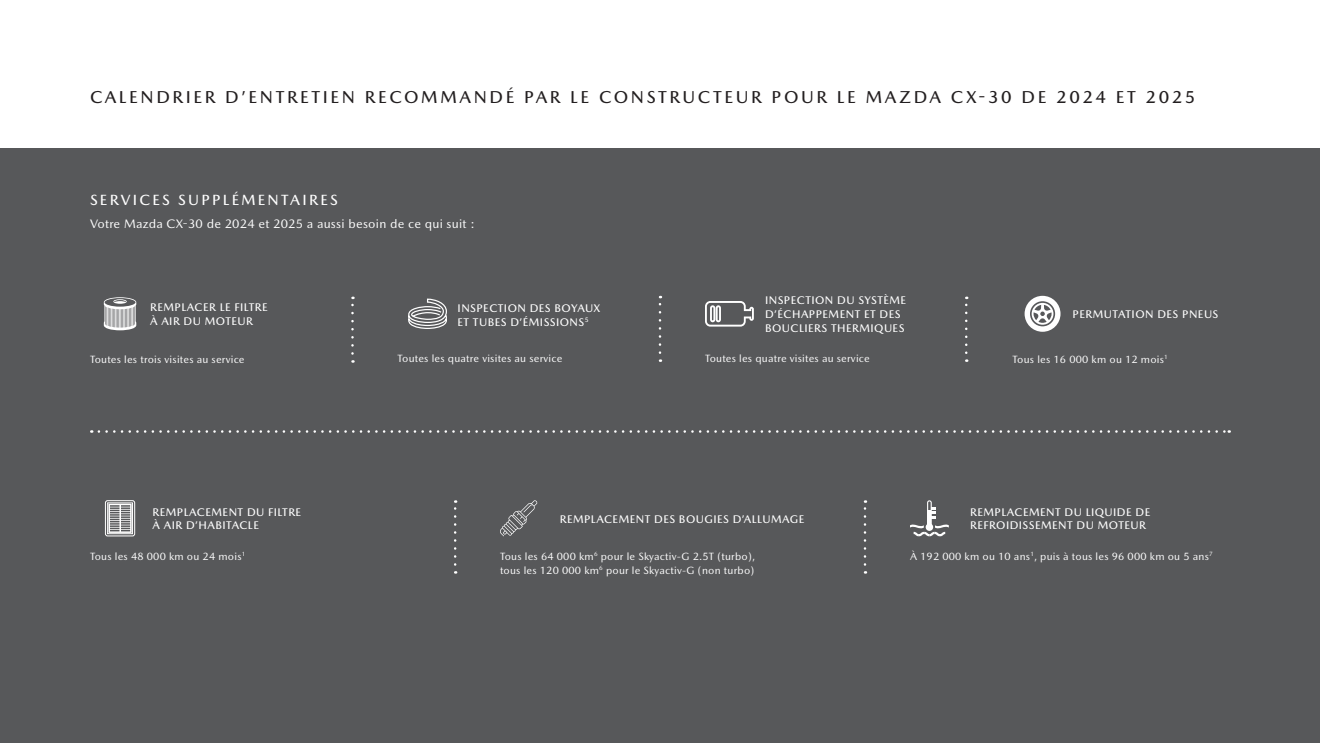
<style>
.page{position:relative;width:1320px;height:743px;background:#fff}
.page>*{position:absolute;margin:0;border:0;box-sizing:border-box;transform-origin:0 0}
.t1{font:500 17.5px "Mazda Type";letter-spacing:.15em;color:#231f20}
.t2{font:500 15px "Mazda Type";letter-spacing:.15em;color:#fff}
.t3{font:12.5px "Mazda Type";letter-spacing:.02em;color:#fff}
.t4{font:500 11.25px/13.8px "Mazda Type";letter-spacing:.04em;color:#fff}
.t5{font:10.62px/13.8px "Mazda Type";letter-spacing:.02em;color:#fff}
</style>
<div class="page">
<div style="left:0;top:148px;width:1320px;height:594px;background:#57585a"></div>
<svg style="left:99px;top:430px;width:1131px;height:2px"></svg>
<svg style="left:105px;top:500px;width:30px;height:36px"></svg>
<svg style="left:500px;top:500px;width:38px;height:36px"></svg>
<svg style="left:910px;top:500px;width:39px;height:36px"></svg>
<svg style="left:864px;top:500px;width:2px;height:64px"></svg>
<svg style="left:454px;top:500px;width:2px;height:64px"></svg>
<svg style="left:965px;top:296px;width:3px;height:57px"></svg>
<svg style="left:659px;top:296px;width:2px;height:56px"></svg>
<svg style="left:351px;top:296px;width:3px;height:57px"></svg>
<svg style="left:1025px;top:296px;width:36px;height:36px"></svg>
<svg style="left:104px;top:297px;width:32px;height:33px"></svg>
<svg style="left:408px;top:298px;width:39px;height:31px"></svg>
<svg style="left:705px;top:301px;width:49px;height:25px"></svg>
<p class="t1" style="left:90px;top:87px;width:1107px">CALENDRIER D’ENTRETIEN RECOMMANDÉ PAR LE CONSTRUCTEUR POUR LE MAZDA CX-30 DE 2024 ET 2025</p>
<p class="t2" style="left:90px;top:191px;width:249px">SERVICES SUPPLÉMENTAIRES</p>
<p class="t3" style="left:90px;top:216px;width:386px">Votre Mazda CX-30 de 2024 et 2025 a aussi besoin de ce qui suit :</p>
<p class="t4" style="left:150px;top:300px;width:119px">REMPLACER LE FILTRE<br>À AIR DU MOTEUR</p>
<p class="t4" style="left:458px;top:301px;width:144px">INSPECTION DES BOYAUX<br>ET TUBES D’ÉMISSIONS<sup>5</sup></p>
<p class="t4" style="left:765px;top:293px;width:143px">INSPECTION DU SYSTÈME<br>D’ÉCHAPPEMENT ET DES<br>BOUCLIERS THERMIQUES</p>
<p class="t5" style="left:90px;top:352px;width:156px">Toutes les trois visites au service</p>
<p class="t5" style="left:398px;top:351px;width:166px">Toutes les quatre visites au service</p>
<p class="t5" style="left:705px;top:351px;width:166px">Toutes les quatre visites au service</p>
<p class="t4" style="left:1073px;top:307px;width:147px">PERMUTATION DES PNEUS</p>
<p class="t5" style="left:1013px;top:352px;width:157px">Tous les 16 000 km ou 12 mois<sup>1</sup></p>
<p class="t4" style="left:153px;top:504px;width:150px">REMPLACEMENT DU FILTRE<br>À AIR D’HABITACLE</p>
<p class="t4" style="left:560px;top:511px;width:246px">REMPLACEMENT DES BOUGIES D’ALLUMAGE</p>
<p class="t4" style="left:970px;top:504px;width:182px">REMPLACEMENT DU LIQUIDE DE<br>REFROIDISSEMENT DU MOTEUR</p>
<p class="t5" style="left:90px;top:549px;width:157px">Tous les 48 000 km ou 24 mois<sup>1</sup></p>
<p class="t5" style="left:500px;top:549px;width:257px">Tous les 64 000 km<sup>6</sup> pour le Skyactiv-G 2.5T (turbo), tous les 120 000 km<sup>6</sup> pour le Skyactiv-G (non turbo)</p>
<p class="t5" style="left:910px;top:549px;width:304px">À 192 000 km ou 10 ans<sup>1</sup>, puis à tous les 96 000 km ou 5 ans<sup>7</sup></p>
</div>
